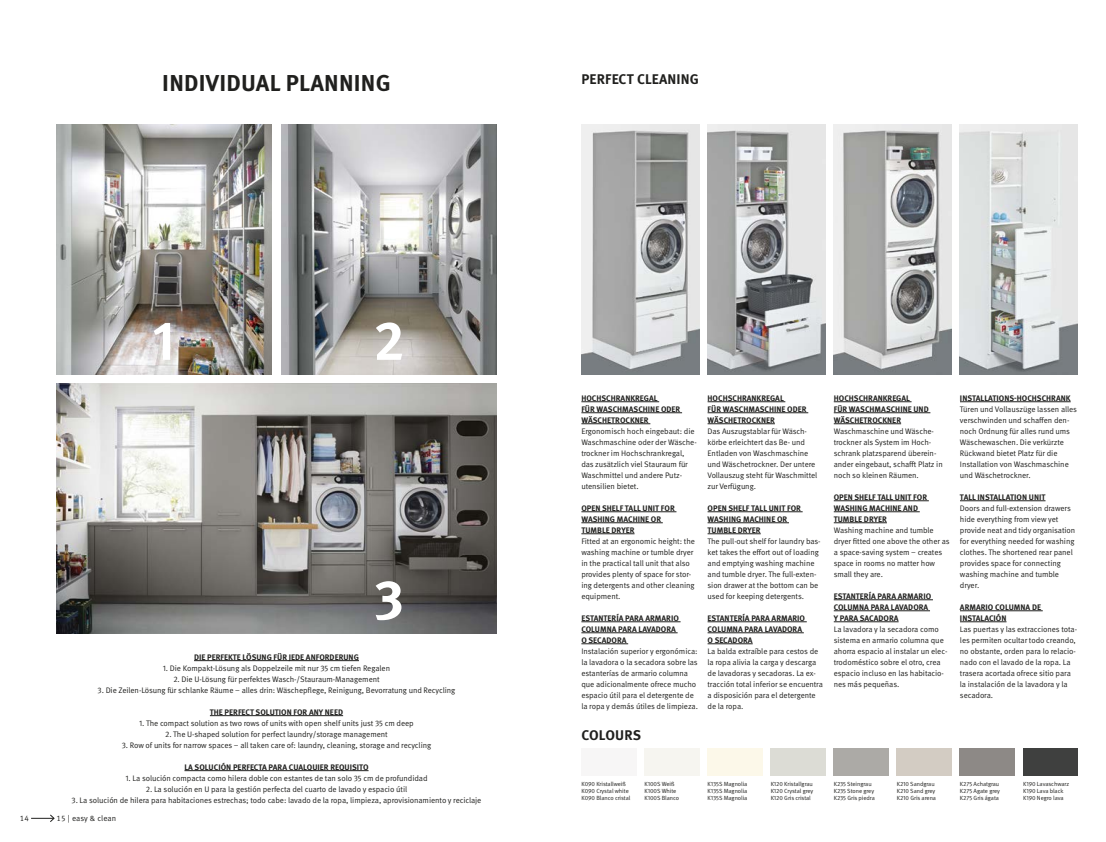
<style>
.page{position:relative;width:1106px;height:842px;background:#fff}
.page>*{position:absolute;margin:0;border:0;box-sizing:border-box;transform-origin:0 0}
.t1{font:700 55.2px "Meta Pro";color:#fff}
.t2{font:700 23px "Meta Pro";letter-spacing:.01em;color:#20201e}
.t3{font:700 14px "Meta Pro";letter-spacing:.01em;color:#20201e}
.t4{font:8px/11px "Meta Pro Norm";letter-spacing:-.01em;color:#20201e}
.t5{font:700 8px/11px "Meta Pro";color:#20201e}
.t6{font:6px/7px "Meta Pro Norm";letter-spacing:-.01em;color:#20201e}
</style>
<div class="page">
<img style="left:57px;top:125px;width:214px;height:250px">
<img style="left:282px;top:125px;width:214px;height:250px">
<img style="left:57px;top:383px;width:439px;height:251px">
<svg style="left:31px;top:814px;width:24px;height:8px"></svg>
<hr style="left:194px;top:660px;width:165px;height:1px;background:#20201e">
<hr style="left:210px;top:715px;width:133px;height:1px;background:#20201e">
<hr style="left:184px;top:770px;width:184px;height:1px;background:#20201e">
<img style="left:581px;top:125px;width:118px;height:250px">
<img style="left:960px;top:125px;width:117px;height:250px">
<img style="left:707px;top:125px;width:118px;height:250px">
<img style="left:833px;top:125px;width:118px;height:250px">
<img style="left:1023px;top:748px;width:54px;height:27px">
<hr style="left:707px;top:401px;width:78px;height:1px;background:#20201e">
<hr style="left:707px;top:412px;width:101px;height:1px;background:#20201e">
<hr style="left:707px;top:423px;width:68px;height:1px;background:#20201e">
<hr style="left:707px;top:511px;width:95px;height:1px;background:#20201e">
<hr style="left:707px;top:522px;width:82px;height:1px;background:#20201e">
<hr style="left:707px;top:533px;width:53px;height:1px;background:#20201e">
<hr style="left:707px;top:621px;width:99px;height:1px;background:#20201e">
<hr style="left:707px;top:632px;width:96px;height:1px;background:#20201e">
<hr style="left:707px;top:643px;width:45px;height:1px;background:#20201e">
<hr style="left:581px;top:401px;width:78px;height:1px;background:#20201e">
<hr style="left:581px;top:412px;width:101px;height:1px;background:#20201e">
<hr style="left:581px;top:423px;width:69px;height:1px;background:#20201e">
<hr style="left:581px;top:511px;width:95px;height:1px;background:#20201e">
<hr style="left:581px;top:522px;width:82px;height:1px;background:#20201e">
<hr style="left:581px;top:533px;width:53px;height:1px;background:#20201e">
<hr style="left:581px;top:621px;width:99px;height:1px;background:#20201e">
<hr style="left:581px;top:632px;width:96px;height:1px;background:#20201e">
<hr style="left:581px;top:643px;width:47px;height:1px;background:#20201e">
<hr style="left:833px;top:401px;width:78px;height:1px;background:#20201e">
<hr style="left:833px;top:412px;width:97px;height:1px;background:#20201e">
<hr style="left:833px;top:423px;width:68px;height:1px;background:#20201e">
<hr style="left:833px;top:500px;width:95px;height:1px;background:#20201e">
<hr style="left:833px;top:511px;width:86px;height:1px;background:#20201e">
<hr style="left:833px;top:522px;width:54px;height:1px;background:#20201e">
<hr style="left:833px;top:599px;width:100px;height:1px;background:#20201e">
<hr style="left:833px;top:610px;width:97px;height:1px;background:#20201e">
<hr style="left:833px;top:621px;width:65px;height:1px;background:#20201e">
<hr style="left:960px;top:401px;width:110px;height:1px;background:#20201e">
<hr style="left:960px;top:500px;width:85px;height:1px;background:#20201e">
<hr style="left:960px;top:610px;width:82px;height:1px;background:#20201e">
<hr style="left:960px;top:621px;width:46px;height:1px;background:#20201e">
<h2 class="t2" style="left:162px;top:65px;width:230px">INDIVIDUAL PLANNING</h2>
<h1 class="t1" style="left:152px;top:297px;width:25px">1</h1>
<h1 class="t1" style="left:373px;top:297px;width:33px">2</h1>
<h1 class="t1" style="left:374px;top:556px;width:31px">3</h1>
<p class="t5" style="left:194px;top:651px;width:166px">DIE PERFEKTE LÖSUNG FÜR JEDE ANFORDERUNG</p>
<p class="t4" style="left:163px;top:662px;width:229px">1. Die Kompakt-Lösung als Doppelzeile mit nur 35 cm tiefen Regalen</p>
<p class="t4" style="left:173px;top:673px;width:208px">2. Die U-Lösung für perfektes Wasch-/Stauraum-Management</p>
<p class="t4" style="left:98px;top:684px;width:359px">3. Die Zeilen-Lösung für schlanke Räume – alles drin: Wäschepflege, Reinigung, Bevorratung und Recycling</p>
<p class="t5" style="left:210px;top:706px;width:135px">THE PERFECT SOLUTION FOR ANY NEED</p>
<p class="t4" style="left:139px;top:717px;width:276px">1. The compact solution as two rows of units with open shelf units just 35 cm deep</p>
<p class="t4" style="left:165px;top:728px;width:224px">2. The U-shaped solution for perfect laundry/storage management</p>
<p class="t4" style="left:122px;top:739px;width:311px">3. Row of units for narrow spaces – all taken care of: laundry, cleaning, storage and recycling</p>
<p class="t5" style="left:184px;top:761px;width:185px">LA SOLUCIÓN PERFECTA PARA CUALQUIER REQUISITO</p>
<p class="t4" style="left:125px;top:772px;width:304px">1. La solución compacta como hilera doble con estantes de tan solo 35 cm de profundidad</p>
<p class="t4" style="left:146px;top:783px;width:263px">2. La solución en U para la gestión perfecta del cuarto de lavado y espacio útil</p>
<p class="t4" style="left:72px;top:794px;width:411px">3. La solución de hilera para habitaciones estrechas; todo cabe: lavado de la ropa, limpieza, aprovisionamiento y reciclaje</p>
<p class="t4" style="left:20px;top:812px;width:11px">14</p>
<p class="t4" style="left:57px;top:812px;width:61px">15 | easy &amp; clean</p>
<h3 class="t3" style="left:581px;top:68px;width:119px">PERFECT CLEANING</h3>
<p class="t5" style="left:581px;top:392px;width:100px">HOCHSCHRANKREGAL<br>FÜR WASCHMASCHINE ODER<br>WÄSCHETROCKNER</p>
<p class="t4" style="left:581px;top:425px;width:117px">Ergonomisch hoch eingebaut: die<br>Waschmaschine oder der Wäsche&shy;trockner im Hochschrankregal, das zusätzlich viel Stauraum für<br>Waschmittel und andere Putz&shy;utensilien bietet.</p>
<p class="t5" style="left:581px;top:502px;width:95px">OPEN SHELF TALL UNIT FOR<br>WASHING MACHINE OR<br>TUMBLE DRYER</p>
<p class="t4" style="left:581px;top:535px;width:115px">Fitted at an ergonomic height: the washing machine or tumble dryer in the practical tall unit that also provides plenty of space for stor&shy;ing detergents and other cleaning equipment.</p>
<p class="t5" style="left:581px;top:612px;width:99px">ESTANTERÍA PARA ARMARIO<br>COLUMNA PARA LAVADORA<br>O SECADORA</p>
<p class="t4" style="left:581px;top:645px;width:118px">Instalación superior y ergonómica: la lavadora o la secadora sobre las estanterías de armario columna que adicionalmente ofrece mucho espacio útil para el detergente de la ropa y demás útiles de limpieza.</p>
<h3 class="t3" style="left:581px;top:724px;width:61px">COLOURS</h3>
<p class="t5" style="left:707px;top:392px;width:100px">HOCHSCHRANKREGAL<br>FÜR WASCHMASCHINE ODER<br>WÄSCHETROCKNER</p>
<p class="t4" style="left:707px;top:425px;width:111px">Das Auszugstablar für Wäsch&shy;körbe erleichtert das Be- und<br>Entladen von Waschmaschine und Wäschetrockner. Der untere<br>Vollauszug steht für Waschmittel zur Verfügung.</p>
<p class="t5" style="left:707px;top:502px;width:95px">OPEN SHELF TALL UNIT FOR<br>WASHING MACHINE OR<br>TUMBLE DRYER</p>
<p class="t4" style="left:707px;top:535px;width:115px">The pull-out shelf for laundry bas&shy;ket takes the effort out of loading and emptying washing machine and tumble dryer. The full-exten&shy;sion drawer at the bottom can be used for keeping detergents.</p>
<p class="t5" style="left:707px;top:612px;width:99px">ESTANTERÍA PARA ARMARIO<br>COLUMNA PARA LAVADORA<br>O SECADORA</p>
<p class="t4" style="left:707px;top:645px;width:117px">La balda extraíble para cestos de la ropa alivia la carga y descarga de lavadoras y secadoras. La ex&shy;tracción total inferior se encuentra a disposición para el detergente de la ropa.</p>
<p class="t5" style="left:833px;top:392px;width:96px">HOCHSCHRANKREGAL<br>FÜR WASCHMASCHINE UND<br>WÄSCHETROCKNER</p>
<p class="t4" style="left:833px;top:425px;width:111px">Waschmaschine und Wäsche&shy;trockner als System im Hoch&shy;schrank platzsparend überein&shy;ander eingebaut, schafft Platz in noch so kleinen Räumen.</p>
<p class="t5" style="left:833px;top:491px;width:95px">OPEN SHELF TALL UNIT FOR<br>WASHING MACHINE AND<br>TUMBLE DRYER</p>
<p class="t4" style="left:833px;top:524px;width:117px">Washing machine and tumble dryer fitted one above the other as a space-saving system – creates space in rooms no matter how small they are.</p>
<p class="t5" style="left:833px;top:590px;width:99px">ESTANTERÍA PARA ARMARIO<br>COLUMNA PARA LAVADORA<br>Y PARA SACADORA</p>
<p class="t4" style="left:833px;top:623px;width:115px">La lavadora y la secadora como sistema en armario columna que ahorra espacio al instalar un elec&shy;trodoméstico sobre el otro, crea espacio incluso en las habitacio&shy;nes más pequeñas.</p>
<p class="t5" style="left:960px;top:392px;width:112px">INSTALLATIONS-HOCHSCHRANK</p>
<p class="t4" style="left:960px;top:403px;width:119px">Türen und Vollauszüge lassen alles verschwinden und schaffen den&shy;noch Ordnung für alles rund ums<br>Wäschewaschen. Die verkürzte<br>Rückwand bietet Platz für die<br>Installation von Waschmaschine und Wäschetrockner.</p>
<p class="t5" style="left:960px;top:491px;width:87px">TALL INSTALLATION UNIT</p>
<p class="t4" style="left:960px;top:502px;width:117px">Doors and full-extension drawers hide everything from view yet provide neat and tidy organisation for everything needed for washing clothes. The shortened rear panel provides space for connecting washing machine and tumble dryer.</p>
<p class="t5" style="left:960px;top:601px;width:83px">ARMARIO COLUMNA DE<br>INSTALACIÓN</p>
<p class="t4" style="left:960px;top:623px;width:119px">Las puertas y las extracciones tota&shy;les permiten ocultar todo creando, no obstante, orden para lo relacio&shy;nado con el lavado de la ropa. La trasera acortada ofrece sitio para la instalación de la lavadora y la secadora.</p>
<p class="t6" style="left:581px;top:780px;width:51px">K090 Kristallweiß<br>K090 Crystal white<br>K090 Blanco cristal</p>
<p class="t6" style="left:770px;top:780px;width:44px;text-align:justify">K120 Kristallgrau K120 Crystal grey K120 Gris cristal</p>
<p class="t6" style="left:1023px;top:780px;width:48px">K190 Lavaschwarz<br>K190 Lava black<br>K190 Negro lava</p>
<p class="t6" style="left:644px;top:780px;width:36px">K100S Weiß<br>K100S White<br>K100S Blanco</p>
<p class="t6" style="left:707px;top:780px;width:41px;text-align:justify">K135S Magnolia K135S Magnolia K135S Magnolia</p>
<p class="t6" style="left:896px;top:780px;width:41px">K210 Sandgrau<br>K210 Sand grey<br>K210 Gris arena</p>
<p class="t6" style="left:960px;top:780px;width:42px">K275 Achatgrau<br>K275 Agate grey<br>K275 Gris ágata</p>
<p class="t6" style="left:833px;top:780px;width:43px">K235 Steingrau<br>K235 Stone grey<br>K235 Gris piedra</p>
</div>
